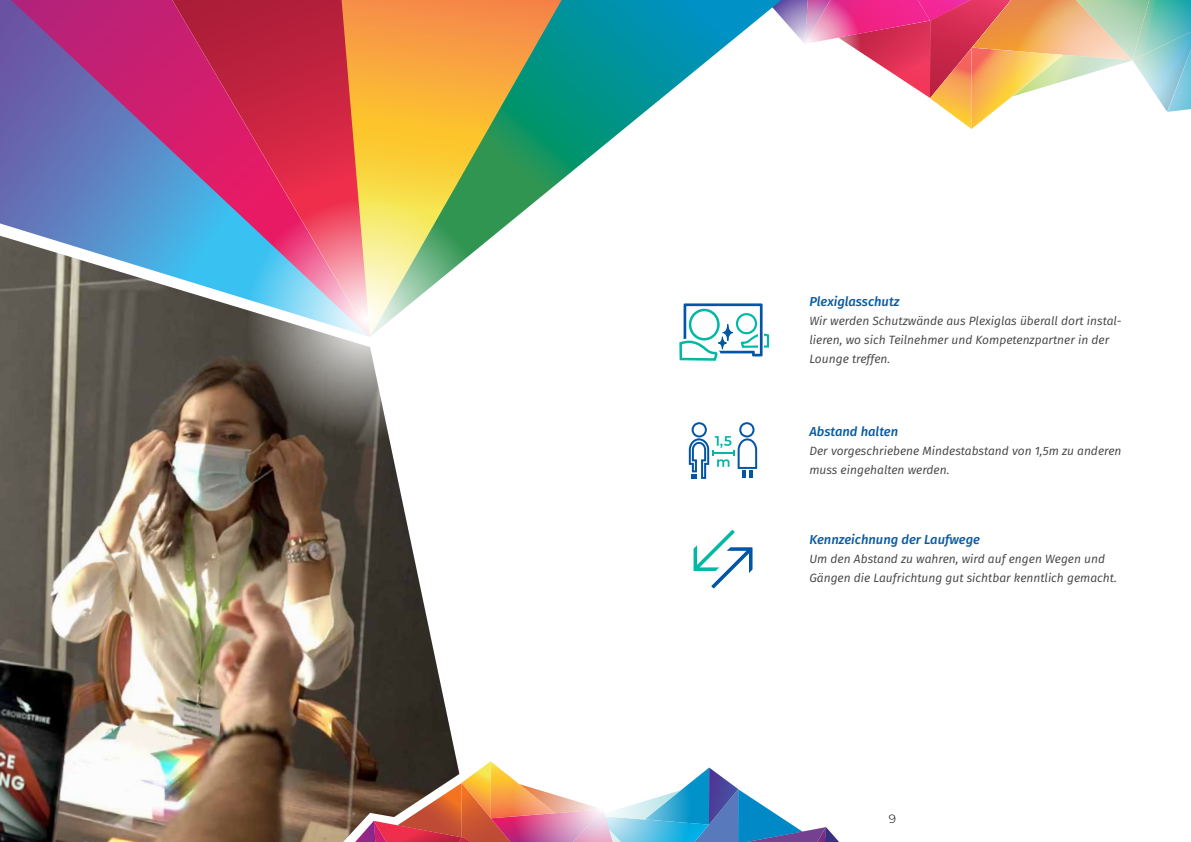
<style>
.page{position:relative;width:1191px;height:842px;background:#fff}
.page>*{position:absolute;margin:0;border:0;box-sizing:border-box;transform-origin:0 0}
.t1{font:italic 500 13px "Fira Sans";color:#0a5aa0}
.t2{font:italic 12px/19px "Fira Sans";color:#414042}
.t3{font:300 12px "Montserrat";color:#000}
</style>
<div class="page">
<img style="left:781px;top:0;width:410px;height:129px">
<img style="left:0;top:337px;width:457px;height:505px">
<svg style="left:370px;top:0;width:411px;height:337px"></svg>
<svg style="left:355px;top:761px;width:484px;height:81px"></svg>
<svg style="left:0;top:0;width:370px;height:337px;background:#955981"></svg>
<svg style="left:246px;top:198px;width:240px;height:240px"></svg>
<svg style="left:512px;top:761px;width:178px;height:81px"></svg>
<svg style="left:677px;top:303px;width:92px;height:58px"></svg>
<svg style="left:689px;top:422px;width:68px;height:57px"></svg>
<svg style="left:693px;top:530px;width:60px;height:59px"></svg>
<p class="t1" style="left:809px;top:291px;width:92px">Plexiglasschutz</p>
<p class="t2" style="left:809px;top:311px;width:314px">Wir werden Schutzwände aus Plexiglas überall dort instal&shy;lieren, wo sich Teilnehmer und Kompetenzpartner in der<br>Lounge treffen.</p>
<p class="t1" style="left:809px;top:422px;width:90px">Abstand halten</p>
<p class="t2" style="left:809px;top:442px;width:313px">Der vorgeschriebene Mindestabstand von 1,5m zu anderen muss eingehalten werden.</p>
<p class="t1" style="left:809px;top:529px;width:172px">Kennzeichnung der Laufwege</p>
<p class="t2" style="left:809px;top:549px;width:309px">Um den Abstand zu wahren, wird auf engen Wegen und<br>Gängen die Laufrichtung gut sichtbar kenntlich gemacht.</p>
<p class="t3" style="left:889px;top:811px;width:9px">9</p>
</div>
